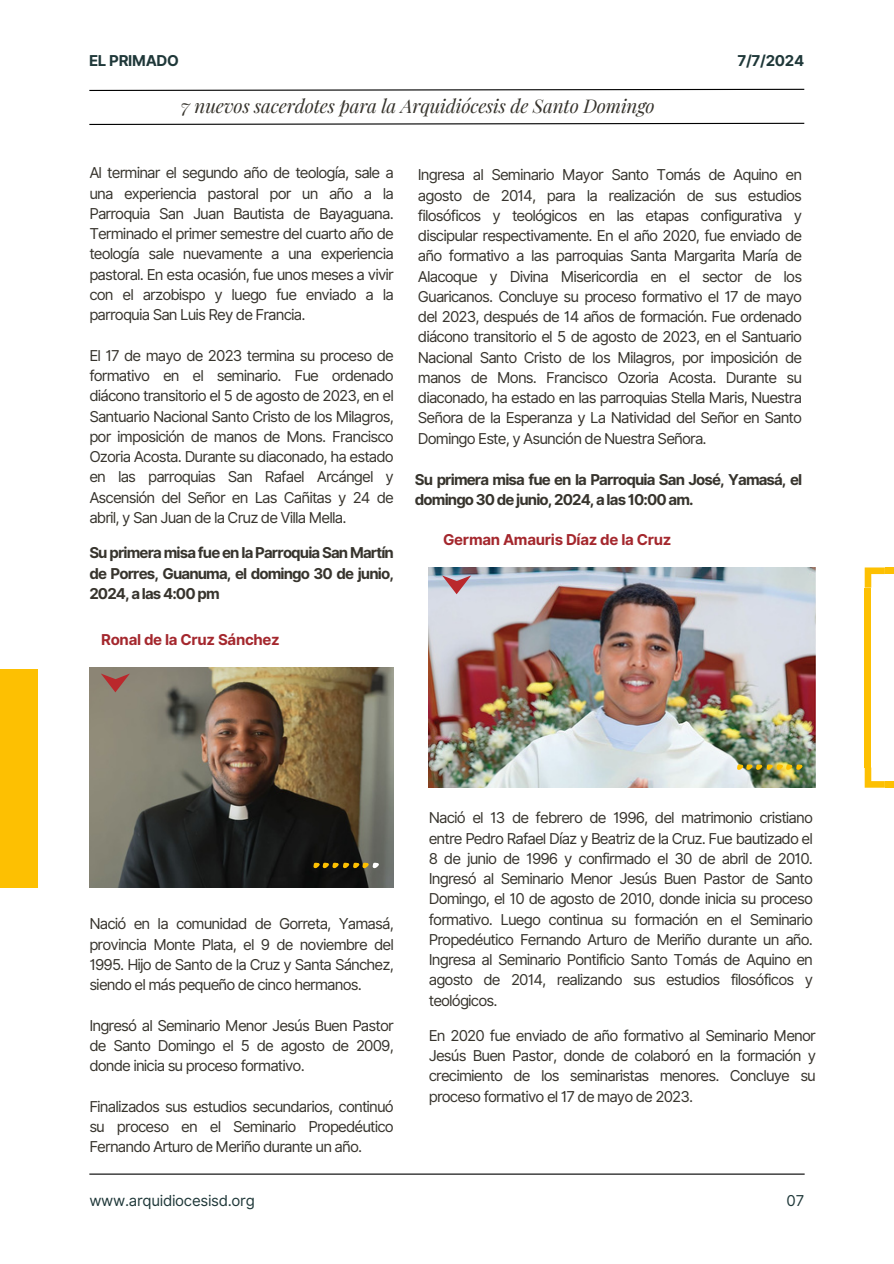
<style>
.page{position:relative;width:894px;height:1264px;background:#fff}
.page>*{position:absolute;margin:0;border:0;box-sizing:border-box;transform-origin:0 0}
.t1{font:italic 18.9px "Playfair Display";letter-spacing:-.01em;color:#37342d}
.t2{font:15px/20.2px "Inter";letter-spacing:-.06em;color:#37342d;text-align:justify}
.t3{font:700 15px/20.2px "Inter";letter-spacing:-.06em;color:#37342d}
.t4{font:700 15px "Inter";letter-spacing:-.02em;color:#a4272d}
.t5{font:15px "Inter";letter-spacing:-.02em;color:#1f3839}
.t6{font:700 15px "Inter";letter-spacing:-.02em;color:#1f3839}
</style>
<div class="page">
<img style="left:428px;top:567px;width:386px;height:220px">
<img style="left:89px;top:667px;width:304px;height:221px">
<hr style="left:89px;top:1173px;width:715px;height:1px;background:#000">
<svg style="left:89px;top:88px;width:716px;height:3px"></svg>
<svg style="left:89px;top:122px;width:716px;height:3px"></svg>
<svg style="left:736px;top:764px;width:66px;height:6px"></svg>
<svg style="left:313px;top:862px;width:66px;height:6px"></svg>
<div style="left:0;top:669px;width:38px;height:219px;background:#fdc002"></div>
<svg style="left:101px;top:673px;width:29px;height:19px"></svg>
<svg style="left:442px;top:575px;width:29px;height:19px"></svg>
<div style="left:864px;top:587px;width:7px;height:180px;background:#fdc002"></div>
<div style="left:884px;top:567px;width:9px;height:7px;background:#fdc002"></div>
<div style="left:884px;top:781px;width:9px;height:6px;background:#fdc002"></div>
<svg style="left:864px;top:567px;width:20px;height:20px"></svg>
<svg style="left:864px;top:767px;width:20px;height:20px"></svg>
<p class="t6" style="left:89px;top:52px;width:91px">EL PRIMADO</p>
<p class="t1" style="left:181px;top:93px;width:475px">7 nuevos sacerdotes para la Arquidiócesis de Santo Domingo</p>
<h3 class="t6" style="left:737px;top:52px;width:68px">7/7/2024</h3>
<h2 class="t2" style="left:89px;top:163px;width:306px">Al terminar el segundo año de teología, sale a una experiencia pastoral por un año a la Parroquia San Juan Bautista de Bayaguana.<br>Terminado el primer semestre del cuarto año de teología sale nuevamente a una experiencia pastoral. En esta ocasión, fue unos meses a vivir con el arzobispo y luego fue enviado a la parroquia San Luis Rey de Francia.</h2>
<h3 class="t2" style="left:89px;top:345px;width:306px">El 17 de mayo de 2023 termina su proceso de formativo en el seminario. Fue ordenado diácono transitorio el 5 de agosto de 2023, en el Santuario Nacional Santo Cristo de los Milagros, por imposición de manos de Mons. Francisco Ozoria Acosta. Durante su diaconado, ha estado en las parroquias San Rafael Arcángel y Ascensión del Señor en Las Cañitas y 24 de abril, y San Juan de la Cruz de Villa Mella.</h3>
<p class="t3" style="left:89px;top:543px;width:306px;text-align:justify">Su primera misa fue en la Parroquia San Martín de Porres, Guanuma, el domingo 30 de junio, 2024, a las 4:00 pm</p>
<p class="t4" style="left:101px;top:631px;width:180px">Ronal de la Cruz Sánchez</p>
<p class="t2" style="left:418px;top:165px;width:385px">Ingresa al Seminario Mayor Santo Tomás de Aquino en agosto de 2014, para la realización de sus estudios filosóficos y teológicos en las etapas configurativa y discipular respectivamente. En el año 2020, fue enviado de año formativo a las parroquias Santa Margarita María de Alacoque y Divina Misericordia en el sector de los Guaricanos. Concluye su proceso formativo el 17 de mayo del 2023, después de 14 años de formación. Fue ordenado diácono transitorio el 5 de agosto de 2023, en el Santuario Nacional Santo Cristo de los Milagros, por imposición de manos de Mons. Francisco Ozoria Acosta. Durante su diaconado, ha estado en las parroquias Stella Maris, Nuestra Señora de la Esperanza y La Natividad del Señor en Santo Domingo Este, y Asunción de Nuestra Señora.</p>
<h3 class="t3" style="left:415px;top:469px;width:388px">Su primera misa fue en la Parroquia San José, Yamasá, el domingo 30 de junio, 2024, a las 10:00 am.</h3>
<h3 class="t4" style="left:443px;top:530px;width:230px">German Amauris Díaz de la Cruz</h3>
<p class="t2" style="left:89px;top:913px;width:306px">Nació en la comunidad de Gorreta, Yamasá, provincia Monte Plata, el 9 de noviembre del 1995. Hijo de Santo de la Cruz y Santa Sánchez, siendo el más pequeño de cinco hermanos.</p>
<p class="t2" style="left:89px;top:1014px;width:306px">Ingresó al Seminario Menor Jesús Buen Pastor de Santo Domingo el 5 de agosto de 2009, donde inicia su proceso formativo.</p>
<p class="t2" style="left:89px;top:1095px;width:306px">Finalizados sus estudios secundarios, continuó su proceso en el Seminario Propedéutico Fernando Arturo de Meriño durante un año.</p>
<p class="t5" style="left:89px;top:1191px;width:167px">www.arquidiocesisd.org</p>
<p class="t2" style="left:428px;top:807px;width:385px">Nació el 13 de febrero de 1996, del matrimonio cristiano entre Pedro Rafael Díaz y Beatriz de la Cruz. Fue bautizado el 8 de junio de 1996 y confirmado el 30 de abril de 2010.<br>Ingresó al Seminario Menor Jesús Buen Pastor de Santo Domingo, el 10 de agosto de 2010, donde inicia su proceso formativo. Luego continua su formación en el Seminario Propedéutico Fernando Arturo de Meriño durante un año.<br>Ingresa al Seminario Pontificio Santo Tomás de Aquino en agosto de 2014, realizando sus estudios filosóficos y teológicos.</p>
<h1 class="t2" style="left:428px;top:1025px;width:388px">En 2020 fue enviado de año formativo al Seminario Menor Jesús Buen Pastor, donde de colaboró en la formación y crecimiento de los seminaristas menores. Concluye su proceso formativo el 17 de mayo de 2023.</h1>
<h3 class="t5" style="left:786px;top:1191px;width:19px">07</h3>
</div>
